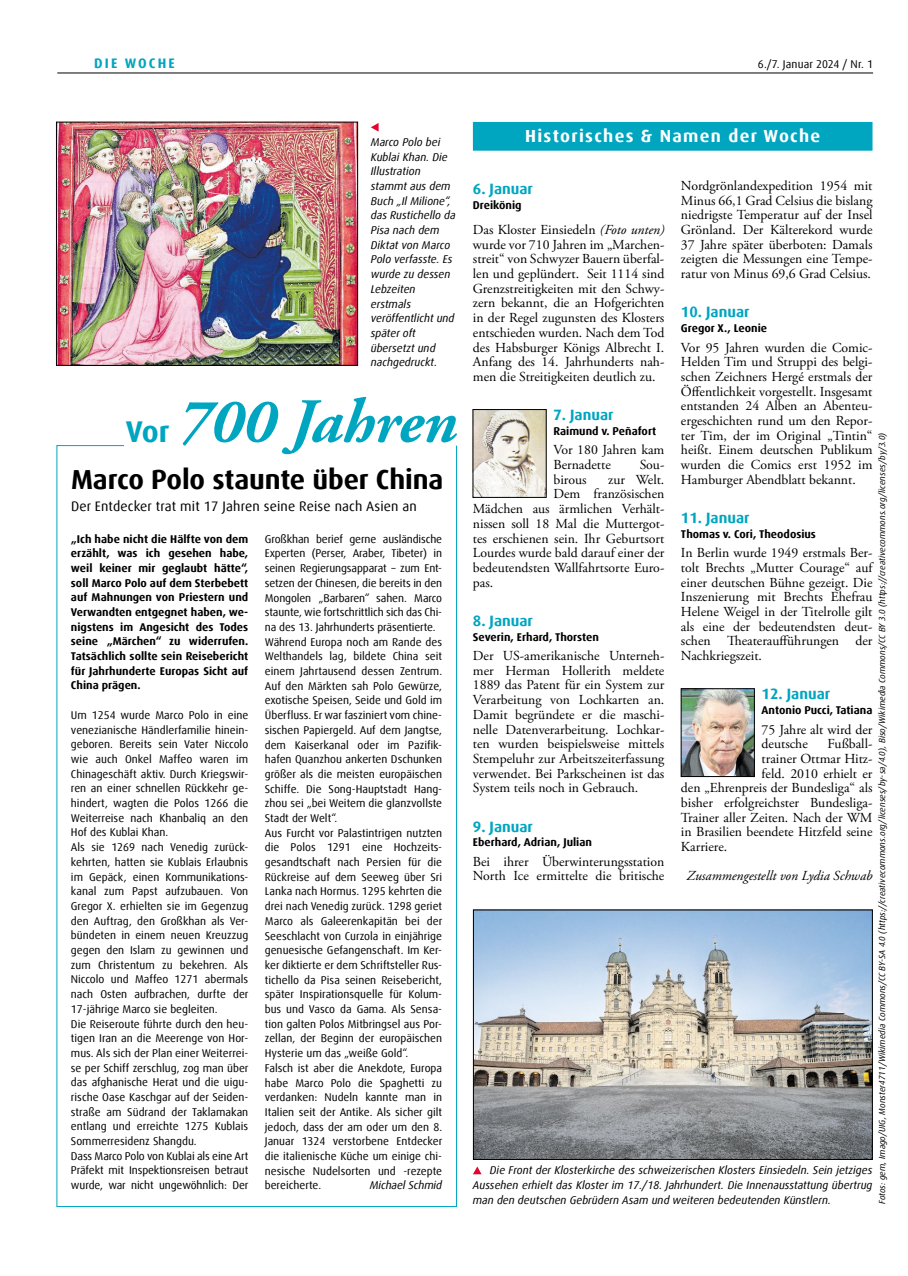
<style>
.page{position:relative;width:908px;height:1276px;background:#fff}
.page>*{position:absolute;margin:0;border:0;box-sizing:border-box;transform-origin:0 0}
.t1{font:italic 700 62.5px "Adobe Garamond Pro";color:#00a5c0}
.t2{font:700 27.5px "Dax Offc Pro";letter-spacing:-.005em;color:#000}
.t3{font:700 17.5px "Dax Offc Pro";letter-spacing:.075em;color:#fff}
.t4{font:700 15px "Dax Offc Pro";color:#00a5c0}
.t5{font:13.75px/14.6px "Adobe Garamond Pro";color:#000;text-align:justify}
.t6{font:13.75px "Dax Offc Pro";letter-spacing:.01em;color:#000}
.t7{font:italic 13.75px "Adobe Garamond Pro";color:#000}
.t8{font:700 13.75px "Dax Offc Pro";letter-spacing:.15em;color:#00a5c0}
.t9{font:11.25px/14.8px "Dax Offc Pro";color:#000}
.t10{font:700 11.25px/14.8px "Dax Offc Pro";color:#000;text-align:justify}
.t11{font:italic 11.25px/14.8px "Dax Offc Pro";color:#000}
.t12{font:italic 8.75px "Dax Offc Pro";color:#000}
.s1{font-family:"Dax Offc Pro";font-style:normal;font-size:30px}
.s2{font-style:italic}
</style>
<div class="page">
<svg style="left:56px;top:445px;width:401px;height:762px"></svg>
<img style="left:58px;top:124px;width:297px;height:239px">
<svg style="left:371px;top:123px;width:7px;height:9px"></svg>
<div style="left:472px;top:122px;width:400px;height:29px;background:#00a5c0"></div>
<hr style="left:57px;top:73px;width:815px;height:1px;background:#000">
<img style="left:475px;top:912px;width:395px;height:245px">
<svg style="left:473px;top:1166px;width:8px;height:8px"></svg>
<img style="left:474px;top:411px;width:70px;height:84px">
<img style="left:682px;top:690px;width:70px;height:84px">
<div style="left:680px;top:688px;width:74px;height:88px;border:1px solid #000"></div>
<div style="left:124px;top:443px;width:37px;height:11px;background:#fff"></div>
<p class="t8" style="left:94px;top:54px;width:82px">DIE WOCHE</p>
<p class="t9" style="left:757px;top:56px;width:116px">6./7. Januar 2024 / Nr. 1</p>
<p class="t11" style="left:370px;top:135px;width:86px">Marco Polo bei<br>Kublai Khan. Die<br>Illustration stammt aus dem<br>Buch „Il Milione“, das Rustichello da<br>Pisa nach dem<br>Diktat von Marco<br>Polo verfasste. Es wurde zu dessen<br>Lebzeiten erstmals veröffentlicht und später oft übersetzt und nachgedruckt.</p>
<h1 class="t1" style="left:126px;top:386px;width:332px"><span class="s1">Vor</span> 700 Jahren</h1>
<h2 class="t2" style="left:71px;top:461px;width:373px">Marco Polo staunte über China</h2>
<p class="t6" style="left:71px;top:497px;width:347px">Der Entdecker trat mit 17 Jahren seine Reise nach Asien an</p>
<p class="t10" style="left:71px;top:531px;width:179px">„Ich habe nicht die Hälfte von dem erzählt, was ich gesehen habe, weil keiner mir geglaubt hätte“, soll Marco Polo auf dem Sterbebett auf Mahnungen von Priestern und Verwandten entgegnet haben, we&shy;nigstens im Angesicht des Todes seine „Märchen“ zu widerrufen.<br>Tatsächlich sollte sein Reisebericht für Jahrhunderte Europas Sicht auf China prägen.</p>
<p class="t9" style="left:71px;top:707px;width:179px">Um 1254 wurde Marco Polo in eine venezianische Händlerfamilie hinein&shy;geboren. Bereits sein Vater Niccolo wie auch Onkel Maffeo waren im Chinageschäft aktiv. Durch Kriegswir&shy;ren an einer schnellen Rückkehr ge&shy;hindert, wagten die Polos 1266 die Weiterreise nach Khanbaliq an den Hof des Kublai Khan.<br>Als sie 1269 nach Venedig zurück&shy;kehrten, hatten sie Kublais Erlaubnis im Gepäck, einen Kommunikations&shy;kanal zum Papst aufzubauen. Von Gregor X. erhielten sie im Gegenzug den Auftrag, den Großkhan als Ver&shy;bündeten in einem neuen Kreuzzug gegen den Islam zu gewinnen und zum Christentum zu bekehren. Als Niccolo und Maffeo 1271 abermals nach Osten aufbrachen, durfte der 17-jährige Marco sie begleiten.<br>Die Reiseroute führte durch den heu&shy;tigen Iran an die Meerenge von Hor&shy;mus. Als sich der Plan einer Weiterrei&shy;se per Schiff zerschlug, zog man über das afghanische Herat und die uigu&shy;rische Oase Kaschgar auf der Seiden&shy;straße am Südrand der Taklamakan entlang und erreichte 1275 Kublais Sommerresidenz Shangdu.<br>Dass Marco Polo von Kublai als eine Art Präfekt mit Inspektionsreisen betraut wurde, war nicht ungewöhnlich: Der</p>
<p class="t9" style="left:265px;top:531px;width:179px">Großkhan berief gerne ausländische Experten (Perser, Araber, Tibeter) in seinen Regierungsapparat – zum Ent&shy;setzen der Chinesen, die bereits in den Mongolen „Barbaren“ sahen. Marco staunte, wie fortschrittlich sich das Chi&shy;na des 13. Jahrhunderts präsentierte.<br>Während Europa noch am Rande des Welthandels lag, bildete China seit einem Jahrtausend dessen Zentrum.<br>Auf den Märkten sah Polo Gewürze, exotische Speisen, Seide und Gold im Überfluss. Er war fasziniert vom chine&shy;sischen Papiergeld. Auf dem Jangtse, dem Kaiserkanal oder im Pazifik&shy;hafen Quanzhou ankerten Dschunken größer als die meisten europäischen Schiffe. Die Song-Hauptstadt Hang&shy;zhou sei „bei Weitem die glanzvollste Stadt der Welt“.<br>Aus Furcht vor Palastintrigen nutzten die Polos 1291 eine Hochzeits&shy;gesandtschaft nach Persien für die Rückreise auf dem Seeweg über Sri Lanka nach Hormus. 1295 kehrten die drei nach Venedig zurück. 1298 geriet Marco als Galeerenkapitän bei der Seeschlacht von Curzola in einjährige genuesische Gefangenschaft. Im Ker&shy;ker diktierte er dem Schriftsteller Rus&shy;tichello da Pisa seinen Reisebericht, später Inspirationsquelle für Kolum&shy;bus und Vasco da Gama. Als Sensa&shy;tion galten Polos Mitbringsel aus Por&shy;zellan, der Beginn der europäischen Hysterie um das „weiße Gold“.<br>Falsch ist aber die Anekdote, Europa habe Marco Polo die Spaghetti zu verdanken: Nudeln kannte man in Italien seit der Antike. Als sicher gilt jedoch, dass der am oder um den 8.<br>Januar 1324 verstorbene Entdecker die italienische Küche um einige chi&shy;nesische Nudelsorten und -rezepte bereicherte.</p>
<p class="t11" style="left:370px;top:1178px;width:74px">Michael Schmid</p>
<h3 class="t3" style="left:525px;top:124px;width:297px">Historisches &amp; Namen der Woche</h3>
<p class="t5" style="left:680px;top:179px;width:193px">Nordgrönlandexpedition 1954 mit Minus 66,1 Grad Celsius die bislang niedrigste Temperatur auf der Insel Grönland. Der Kälterekord wurde 37 Jahre später überboten: Damals zeigten die Messungen eine Tempe&shy;ratur von Minus 69,6 Grad Celsius.</p>
<h3 class="t4" style="left:680px;top:302px;width:70px">10. Januar</h3>
<p class="t10" style="left:680px;top:321px;width:88px">Gregor X., Leonie</p>
<p class="t5" style="left:680px;top:340px;width:193px">Vor 95 Jahren wurden die Comic-Helden Tim und Struppi des belgi&shy;schen Zeichners Hergé erstmals der Öffentlichkeit vorgestellt. Insgesamt entstanden 24 Alben an Abenteu&shy;ergeschichten rund um den Repor&shy;ter Tim, der im Original „Tintin“ heißt. Einem deutschen Publikum wurden die Comics erst 1952 im Hamburger Abendblatt bekannt.</p>
<h3 class="t4" style="left:680px;top:508px;width:70px">11. Januar</h3>
<p class="t10" style="left:680px;top:526px;width:136px">Thomas v. Cori, Theodosius</p>
<p class="t5" style="left:680px;top:546px;width:193px">In Berlin wurde 1949 erstmals Ber&shy;tolt Brechts „Mutter Courage“ auf einer deutschen Bühne gezeigt. Die Inszenierung mit Brechts Ehefrau Helene Weigel in der Titelrolle gilt als eine der bedeutendsten deut&shy;schen Theateraufführungen der Nachkriegszeit.</p>
<h3 class="t4" style="left:761px;top:684px;width:70px">12. Januar</h3>
<p class="t10" style="left:761px;top:703px;width:112px">Antonio Pucci, Tatiana</p>
<p class="t5" style="left:761px;top:722px;width:112px">75 Jahre alt wird der deutsche</p>
<h3 class="t4" style="left:472px;top:179px;width:62px">6. Januar</h3>
<p class="t10" style="left:472px;top:197px;width:50px">Dreikönig</p>
<p class="t5" style="left:472px;top:223px;width:193px">Das Kloster Einsiedeln <span class="s2">(Foto unten) </span>wurde vor 710 Jahren im „Marchen&shy;streit“ von Schwyzer Bauern überfal&shy;len und geplündert. Seit 1114 sind Grenzstreitigkeiten mit den Schwy&shy;zern bekannt, die an Hofgerichten in der Regel zugunsten des Klosters entschieden wurden. Nach dem Tod des Habsburger Königs Albrecht I.<br>Anfang des 14. Jahrhunderts nah&shy;men die Streitigkeiten deutlich zu.</p>
<h3 class="t4" style="left:553px;top:405px;width:62px">7. Januar</h3>
<p class="t10" style="left:553px;top:424px;width:104px">Raimund v. Peñafort</p>
<p class="t5" style="left:553px;top:443px;width:112px">Vor 180 Jahren kam<br>Bernadette</p>
<p class="t12" style="left:876px;top:1204px;width:773px;rotate:-90deg">Fotos: gem, Imago/UIG, Monster4711/Wikimedia Commons/CC BY-SA 4.0 (https://creativecommons.org/licenses/by-sa/4.0), Biso/Wikimedia Commons/CC BY 3.0 (https://creativecommons.org/licenses/by/3.0)</p>
<p class="t5" style="left:639px;top:458px;width:26px">Sou-</p>
<p class="t5" style="left:553px;top:472px;width:35px">birous</p>
<p class="t5" style="left:608px;top:472px;width:58px">zur Welt.</p>
<p class="t5" style="left:553px;top:487px;width:112px">Dem französischen</p>
<p class="t5" style="left:472px;top:502px;width:193px">Mädchen aus ärmlichen Verhält-</p>
<p class="t5" style="left:472px;top:516px;width:193px">nissen soll 18 Mal die Muttergot-</p>
<p class="t5" style="left:472px;top:531px;width:193px">tes erschienen sein. Ihr Geburtsort</p>
<p class="t5" style="left:472px;top:546px;width:193px">Lourdes wurde bald darauf einer der</p>
<p class="t5" style="left:472px;top:561px;width:193px">bedeutendsten Wallfahrtsorte Euro-</p>
<p class="t5" style="left:472px;top:575px;width:22px">pas.</p>
<h3 class="t4" style="left:472px;top:611px;width:62px">8. Januar</h3>
<p class="t10" style="left:472px;top:629px;width:128px">Severin, Erhard, Thorsten</p>
<p class="t5" style="left:472px;top:649px;width:193px">Der US-amerikanische Unterneh&shy;mer Herman Hollerith meldete 1889 das Patent für ein System zur Verarbeitung von Lochkarten an.<br>Damit begründete er die maschi&shy;nelle Datenverarbeitung. Lochkar&shy;ten wurden beispielsweise mittels Stempeluhr zur Arbeitszeiterfassung verwendet. Bei Parkscheinen ist das System teils noch in Gebrauch.</p>
<h3 class="t4" style="left:472px;top:816px;width:62px">9. Januar</h3>
<p class="t10" style="left:472px;top:835px;width:121px">Eberhard, Adrian, Julian</p>
<p class="t5" style="left:472px;top:854px;width:193px">Bei ihrer Überwinterungsstation<br>North Ice ermittelte die britische</p>
<p class="t5" style="left:827px;top:737px;width:46px">Fußball-</p>
<p class="t5" style="left:761px;top:751px;width:112px">trainer Ottmar Hitz-</p>
<p class="t5" style="left:761px;top:766px;width:112px">feld. 2010 erhielt er</p>
<p class="t5" style="left:680px;top:781px;width:193px">den „Ehrenpreis der Bundesliga“ als</p>
<p class="t5" style="left:680px;top:796px;width:193px">bisher erfolgreichster Bundesliga-</p>
<p class="t5" style="left:680px;top:810px;width:193px">Trainer aller Zeiten. Nach der WM</p>
<p class="t5" style="left:680px;top:825px;width:193px">in Brasilien beendete Hitzfeld seine</p>
<p class="t5" style="left:680px;top:840px;width:48px">Karriere.</p>
<p class="t7" style="left:686px;top:868px;width:187px">Zusammengestellt von Lydia Schwab</p>
<p class="t11" style="left:472px;top:1163px;width:401px;text-align:justify;text-indent:17px">Die Front der Klosterkirche des schweizerischen Klosters Einsiedeln. Sein jetziges Aussehen erhielt das Kloster im 17./18. Jahrhundert. Die Innenausstattung übertrug man den deutschen Gebrüdern Asam und weiteren bedeutenden Künstlern.</p>
</div>
